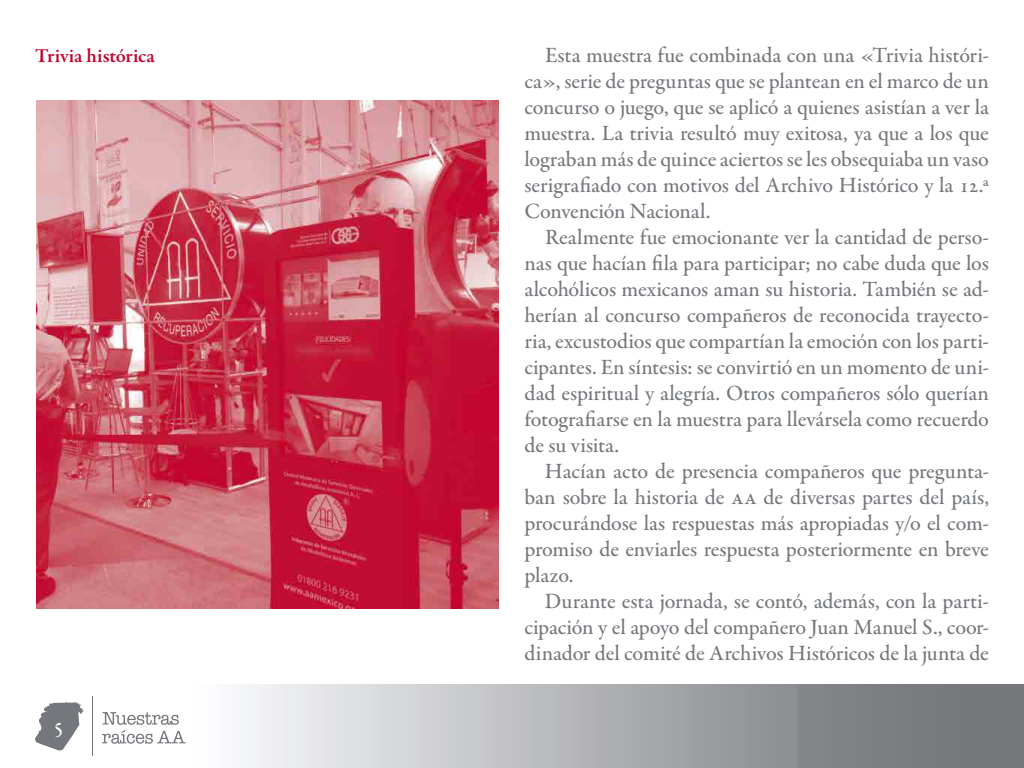
<style>
.page{position:relative;width:1024px;height:768px;background:#fff}
.page>*{position:absolute;margin:0;border:0;box-sizing:border-box;transform-origin:0 0}
.t1{font:25px "Garamond Premr Pro";color:#fff}
.t2{font:500 22px/26px "Garamond Premr Pro";letter-spacing:-.01em;color:#74777b;text-align:justify}
.t3{font:600 20px "Garamond Premr Pro";color:#c00630}
</style>
<div class="page">
<svg style="left:35px;top:702px;width:49px;height:49px"></svg>
<hr style="left:92px;top:696px;width:1px;height:60px;background:#74777b">
<svg style="left:102px;top:712px;width:84px;height:32px"></svg>
<svg style="left:240px;top:684px;width:784px;height:84px;background:#bfc0c2"></svg>
<div style="left:797px;top:685px;width:227px;height:83px;background:#7b7c7f"></div>
<img style="left:37px;top:100px;width:462px;height:508px">
<p class="t3" style="left:35px;top:44px;width:121px">Trivia histórica</p>
<p class="t2" style="left:524px;top:43px;width:466px;text-indent:21px">Esta muestra fue combinada con una «Trivia históri&shy;ca», serie de preguntas que se plantean en el marco de un concurso o juego, que se aplicó a quienes asistían a ver la muestra. La trivia resultó muy exitosa, ya que a los que lograban más de quince aciertos se les obsequiaba un vaso serigrafiado con motivos del Archivo Histórico y la 12.ª Convención Nacional.</p>
<p class="t2" style="left:524px;top:225px;width:466px;text-indent:21px">Realmente fue emocionante ver la cantidad de perso&shy;nas que hacían fila para participar; no cabe duda que los alcohólicos mexicanos aman su historia. También se ad&shy;herían al concurso compañeros de reconocida trayecto&shy;ria, excustodios que compartían la emoción con los parti&shy;cipantes. En síntesis: se convirtió en un momento de uni&shy;dad espiritual y alegría. Otros compañeros sólo querían fotografiarse en la muestra para llevársela como recuerdo de su visita.</p>
<p class="t2" style="left:524px;top:459px;width:466px;text-indent:21px">Hacían acto de presencia compañeros que pregunta&shy;ban sobre la historia de aa de diversas partes del país, procurándose las respuestas más apropiadas y/o el com&shy;promiso de enviarles respuesta posteriormente en breve plazo.</p>
<p class="t2" style="left:524px;top:589px;width:466px;text-indent:21px">Durante esta jornada, se contó, además, con la parti&shy;cipación y el apoyo del compañero Juan Manuel S., coor&shy;dinador del comité de Archivos Históricos de la junta de</p>
<p class="t1" style="left:53px;top:710px;width:13px">5</p>
</div>
